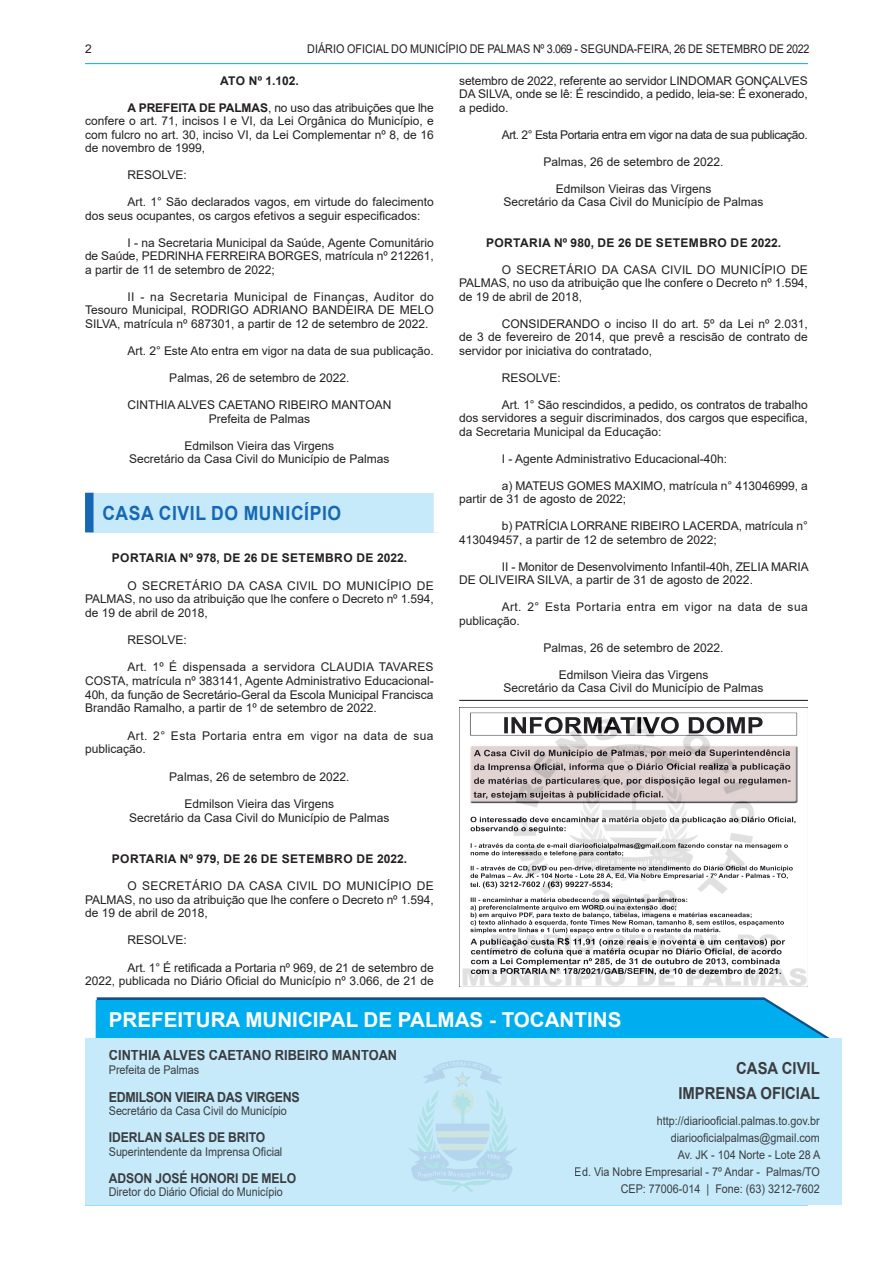
<style>
.page{position:relative;width:893px;height:1263px;background:#fff}
.page>*{position:absolute;margin:0;border:0;box-sizing:border-box;transform-origin:0 0}
.t1{font:700 20.55px "Arial";color:#fff}
.t2{font:700 19.5px "Arial";letter-spacing:.035em;color:#1768b4;scale:.9 1}
.t3{font:700 16.5px/25.7px "Arial";color:#231f20;text-align:right;scale:.9 1}
.t4{font:700 14.25px "Arial";color:#231f20;scale:.9 1}
.t5{font:700 13.8px "Arial";letter-spacing:-.025em;color:#231f20;scale:.9 1}
.t6{font:700 13.5px "Arial";letter-spacing:-.01em;color:#231f20;scale:.9 1}
.t7{font:12px/13.5px "Arial";color:#231f20;text-align:justify}
.t8{font:12px/17.1px "Arial";color:#231f20;text-align:right;scale:.9 1}
.t9{font:700 12px "Arial";letter-spacing:.035em;color:#231f20}
.t10{font:12px/13.6px "Arial";letter-spacing:.035em;color:#231f20}
.t11{font:12px "Arial";letter-spacing:-.035em;color:#231f20}
.s1{font-weight:700}
</style>
<div class="page">
<hr style="left:85px;top:63px;width:723px;height:1px;background:#00aeef">
<hr style="left:85px;top:1204px;width:723px;height:1px;background:#00aeef">
<svg style="left:96px;top:997px;width:734px;height:41px;background:#0eace9"></svg>
<div style="left:85px;top:1038px;width:757px;height:166px;background:#c6eafa"></div>
<img style="left:409px;top:1061px;width:107px;height:130px">
<div style="left:89px;top:493px;width:349px;height:39px;background:#c6eafa"></div>
<div style="left:85px;top:493px;width:9px;height:39px;background:#1768b4"></div>
<div style="left:434px;top:493px;width:8px;height:39px;background:#fff"></div>
<hr style="left:459px;top:700px;width:349px;height:1px;background:#231f20">
<img style="left:459px;top:708px;width:348px;height:279px">
<img style="left:470px;top:746px;width:326px;height:56px">
<p class="t7" style="left:85px;top:42px;width:8px">2</p>
<p class="t8" style="left:307px;top:40px;width:559px">DIÁRIO OFICIAL DO MUNICÍPIO DE PALMAS Nº 3.069 - SEGUNDA-FEIRA, 26 DE SETEMBRO DE 2022</p>
<p class="t9" style="left:220px;top:72px;width:80px">ATO Nº 1.102.</p>
<p class="t7" style="left:85px;top:101px;width:350px;text-indent:43px"><span class="s1">A PREFEITA DE PALMAS</span>, no uso das atribuições que lhe confere o art. 71, incisos I e VI, da Lei Orgânica do Município, e com fulcro no art. 30, inciso VI, da Lei Complementar nº 8, de 16 de novembro de 1999,</p>
<p class="t7" style="left:128px;top:168px;width:61px">RESOLVE:</p>
<p class="t7" style="left:85px;top:195px;width:350px;text-indent:43px">Art. 1° São declarados vagos, em virtude do falecimento dos seus ocupantes, os cargos efetivos a seguir especificados:</p>
<p class="t7" style="left:85px;top:236px;width:350px;text-indent:43px">I - na Secretaria Municipal da Saúde, Agente Comunitário de Saúde, PEDRINHA FERREIRA BORGES, matrícula nº 212261, a partir de 11 de setembro de 2022;</p>
<p class="t7" style="left:85px;top:290px;width:350px;text-indent:43px">II - na Secretaria Municipal de Finanças, Auditor do Tesouro Municipal, RODRIGO ADRIANO BANDEIRA DE MELO SILVA, matrícula nº 687301, a partir de 12 de setembro de 2022.</p>
<p class="t7" style="left:128px;top:344px;width:308px">Art. 2° Este Ato entra em vigor na data de sua publicação.</p>
<p class="t7" style="left:169px;top:371px;width:182px">Palmas, 26 de setembro de 2022.</p>
<p class="t7" style="left:127px;top:398px;width:266px;text-align:center">CINTHIA ALVES CAETANO RIBEIRO MANTOAN<br>Prefeita de Palmas</p>
<p class="t7" style="left:129px;top:438px;width:262px;text-align:center">Edmilson Vieira das Virgens<br>Secretário da Casa Civil do Município de Palmas</p>
<h2 class="t2" style="left:102px;top:499px;width:267px">CASA CIVIL DO MUNICÍPIO</h2>
<p class="t9" style="left:112px;top:550px;width:297px">PORTARIA Nº 978, DE 26 DE SETEMBRO DE 2022.</p>
<p class="t7" style="left:85px;top:578px;width:350px;text-indent:43px">O SECRETÁRIO DA CASA CIVIL DO MUNICÍPIO DE PALMAS, no uso da atribuição que lhe confere o Decreto nº 1.594, de 19 de abril de 2018,</p>
<p class="t7" style="left:128px;top:633px;width:61px">RESOLVE:</p>
<p class="t7" style="left:85px;top:660px;width:350px;text-indent:43px">Art. 1º É dispensada a servidora CLAUDIA TAVARES COSTA, matrícula nº 383141, Agente Administrativo Educacional-40h, da função de Secretário-Geral da Escola Municipal Francisca Brandão Ramalho, a partir de 1º de setembro de 2022.</p>
<p class="t10" style="left:85px;top:729px;width:350px;text-indent:43px">Art. 2° Esta Portaria entra em vigor na data de sua publicação.</p>
<p class="t7" style="left:169px;top:770px;width:182px">Palmas, 26 de setembro de 2022.</p>
<p class="t7" style="left:129px;top:797px;width:262px;text-align:center">Edmilson Vieira das Virgens<br>Secretário da Casa Civil do Município de Palmas</p>
<p class="t9" style="left:112px;top:850px;width:297px">PORTARIA Nº 979, DE 26 DE SETEMBRO DE 2022.</p>
<p class="t7" style="left:85px;top:879px;width:350px;text-indent:43px">O SECRETÁRIO DA CASA CIVIL DO MUNICÍPIO DE PALMAS, no uso da atribuição que lhe confere o Decreto nº 1.594, de 19 de abril de 2018,</p>
<p class="t7" style="left:128px;top:933px;width:61px">RESOLVE:</p>
<p class="t7" style="left:85px;top:960px;width:350px;text-align:right">Art. 1° É retificada a Portaria nº 969, de 21 de setembro de<br>2022, publicada no Diário Oficial do Município nº 3.066, de 21 de</p>
<p class="t7" style="left:459px;top:74px;width:350px">setembro de 2022, referente ao servidor LINDOMAR GONÇALVES DA SILVA, onde se lê: É rescindido, a pedido, leia-se: É exonerado, a pedido.</p>
<p class="t11" style="left:502px;top:126px;width:307px">Art. 2° Esta Portaria entra em vigor na data de sua publicação.</p>
<p class="t7" style="left:543px;top:155px;width:182px">Palmas, 26 de setembro de 2022.</p>
<p class="t7" style="left:503px;top:182px;width:262px;text-align:center">Edmilson Vieiras das Virgens<br>Secretário da Casa Civil do Município de Palmas</p>
<p class="t9" style="left:486px;top:234px;width:297px">PORTARIA Nº 980, DE 26 DE SETEMBRO DE 2022.</p>
<p class="t7" style="left:459px;top:263px;width:350px;text-indent:43px">O SECRETÁRIO DA CASA CIVIL DO MUNICÍPIO DE PALMAS, no uso da atribuição que lhe confere o Decreto nº 1.594, de 19 de abril de 2018,</p>
<p class="t7" style="left:459px;top:317px;width:350px;text-indent:43px">CONSIDERANDO o inciso II do art. 5º da Lei nº 2.031, de 3 de fevereiro de 2014, que prevê a rescisão de contrato de servidor por iniciativa do contratado,</p>
<p class="t7" style="left:502px;top:371px;width:61px">RESOLVE:</p>
<p class="t7" style="left:459px;top:398px;width:350px;text-indent:43px">Art. 1° São rescindidos, a pedido, os contratos de trabalho dos servidores a seguir discriminados, dos cargos que especifica, da Secretaria Municipal da Educação:</p>
<p class="t7" style="left:502px;top:452px;width:227px">I - Agente Administrativo Educacional-40h:</p>
<p class="t7" style="left:459px;top:479px;width:350px;text-indent:43px">a) MATEUS GOMES MAXIMO, matrícula n° 413046999, a partir de 31 de agosto de 2022;</p>
<p class="t7" style="left:459px;top:519px;width:350px;text-indent:43px">b) PATRÍCIA LORRANE RIBEIRO LACERDA, matrícula n°<br>413049457, a partir de 12 de setembro de 2022;</p>
<p class="t7" style="left:459px;top:560px;width:351px;text-indent:43px">II - Monitor de Desenvolvimento Infantil-40h, ZELIA MARIA<br>DE OLIVEIRA SILVA, a partir de 31 de agosto de 2022.</p>
<p class="t10" style="left:459px;top:600px;width:350px;text-indent:43px">Art. 2° Esta Portaria entra em vigor na data de sua publicação.</p>
<p class="t7" style="left:543px;top:641px;width:182px">Palmas, 26 de setembro de 2022.</p>
<p class="t7" style="left:503px;top:668px;width:262px;text-align:center">Edmilson Vieira das Virgens<br>Secretário da Casa Civil do Município de Palmas</p>
<h1 class="t1" style="left:109px;top:1005px;width:514px">PREFEITURA MUNICIPAL DE PALMAS - TOCANTINS</h1>
<p class="t4" style="left:109px;top:1045px;width:322px">CINTHIA ALVES CAETANO RIBEIRO MANTOAN</p>
<p class="t8" style="left:109px;top:1061px;width:102px">Prefeita de Palmas</p>
<p class="t5" style="left:109px;top:1087px;width:214px">EDMILSON VIEIRA DAS VIRGENS</p>
<p class="t8" style="left:109px;top:1102px;width:199px">Secretário da Casa Civil do Município</p>
<p class="t6" style="left:109px;top:1128px;width:175px">IDERLAN SALES DE BRITO</p>
<p class="t8" style="left:109px;top:1143px;width:194px">Superintendente da Imprensa Oficial</p>
<p class="t6" style="left:109px;top:1169px;width:210px">ADSON JOSÉ HONORI DE MELO</p>
<p class="t8" style="left:109px;top:1183px;width:195px">Diretor do Diário Oficial do Município</p>
<h3 class="t3" style="left:678px;top:1055px;width:159px">CASA CIVIL<br>IMPRENSA OFICIAL</h3>
<p class="t8" style="left:575px;top:1112px;width:274px">http://diariooficial.palmas.to.gov.br diariooficialpalmas@gmail.com<br>Av. JK - 104 Norte - Lote 28 A<br>Ed. Via Nobre Empresarial - 7º Andar - Palmas/TO CEP: 77006-014 | Fone: (63) 3212-7602</p>
</div>
